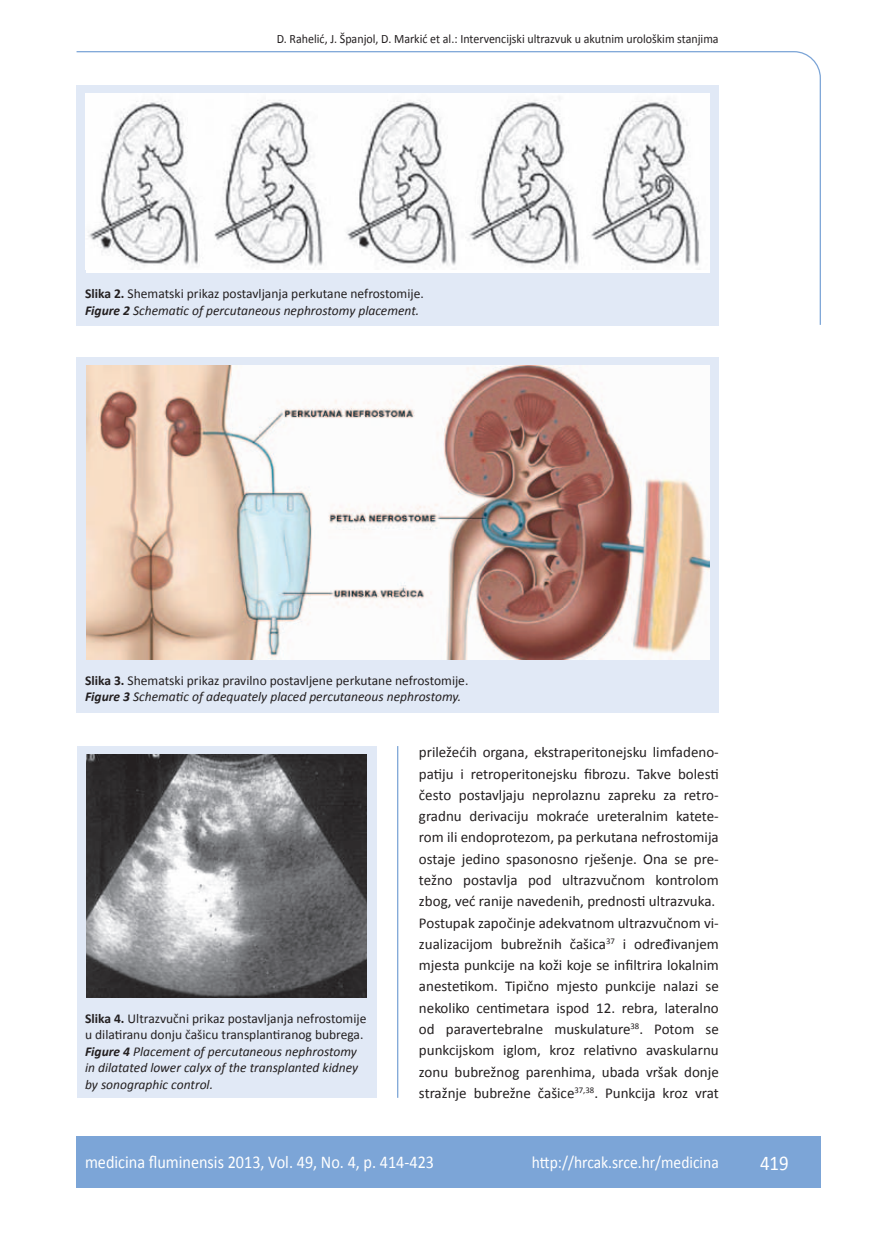
<style>
.page{position:relative;width:872px;height:1234px;background:#fff}
.page>*{position:absolute;margin:0;border:0;box-sizing:border-box;transform-origin:0 0}
.t1{font:21px "Calibri";color:#fff;scale:.9 1}
.t2{font:18px "Calibri";color:#fff;scale:.9 1}
.t3{font:17.25px "Calibri";color:#fff;scale:.9 1}
.t4{font:15px/21.3px "Calibri";color:#231f20}
.t5{font:13.5px/16.5px "Calibri";color:#231f20}
.t6{font:italic 13.5px/16.5px "Calibri";color:#231f20}
.t7{font:12.75px "Calibri";color:#231f20;scale:.94 1}
.s1{font-weight:700}
.s2{font-weight:700;font-style:italic}
.s3{font-style:italic}
.s4{font-weight:700;font-style:normal}
.s5{font-style:normal}
</style>
<div class="page">
<svg style="left:76px;top:51px;width:745px;height:275px"></svg>
<hr style="left:397px;top:746px;width:1px;height:351px;background:#7ca5d7">
<div style="left:77px;top:1135px;width:744px;height:51px;background:#7ca5d7"></div>
<div style="left:77px;top:85px;width:642px;height:240px;background:#e1e9f6"></div>
<div style="left:86px;top:94px;width:623px;height:179px;background:#fff"></div>
<img style="left:88px;top:97px;width:612px;height:170px">
<div style="left:77px;top:357px;width:642px;height:355px;background:#e1e9f6"></div>
<img style="left:86px;top:365px;width:623px;height:294px">
<div style="left:77px;top:746px;width:299px;height:351px;background:#e1e9f6"></div>
<img style="left:86px;top:754px;width:281px;height:243px">
<p class="t7" style="left:277px;top:30px;width:471px">D. Rahelić, J. Španjol, D. Markić et al.: Intervencijski ultrazvuk u akutnim urološkim stanjima</p>
<p class="t5" style="left:85px;top:284px;width:340px"><span class="s1">Slika 2.</span> Shematski prikaz postavljanja perkutane nefrostomije.<br><span class="s2">Figure 2</span> <span class="s3">Schematic of percutaneous nephrostomy placement.</span></p>
<p class="t5" style="left:85px;top:671px;width:385px"><span class="s1">Slika 3.</span> Shematski prikaz pravilno postavljene perkutane nefrostomije.<br><span class="s2">Figure 3</span> <span class="s3">Schematic of adequately placed percutaneous nephrostomy.</span></p>
<p class="t6" style="left:85px;top:1008px;width:283px"><span class="s4">Slika 4.</span> <span class="s5">Ultrazvučni prikaz postavljanja nefrostomije u dilatiranu donju čašicu transplantiranog bubrega.<br></span><span class="s1">Figure 4</span> Placement of percutaneous nephrostomy in dilatated lower calyx of the transplanted kidney by sonographic control.</p>
<p class="t4" style="left:419px;top:740px;width:301px">priležećih organa, ekstraperitonejsku limfadeno&shy;patiju i retroperitonejsku fibrozu. Takve bolesti često postavljaju neprolaznu zapreku za retro&shy;gradnu derivaciju mokraće ureteralnim katete&shy;rom ili endoprotezom, pa perkutana nefrostomija ostaje jedino spasonosno rješenje. Ona se pre&shy;težno postavlja pod ultrazvučnom kontrolom zbog, već ranije navedenih, prednosti ultrazvuka.<br>Postupak započinje adekvatnom ultrazvučnom vi&shy;zualizacijom bubrežnih čašica<sup>37</sup> i određivanjem mjesta punkcije na koži koje se infiltrira lokalnim anestetikom. Tipično mjesto punkcije nalazi se nekoliko centimetara ispod 12. rebra, lateralno od paravertebralne muskulature<sup>38</sup>. Potom se punkcijskom iglom, kroz relativno avaskularnu zonu bubrežnog parenhima, ubada vršak donje stražnje bubrežne čašice<sup>37,38</sup>. Punkcija kroz vrat</p>
<p class="t2" style="left:85px;top:1150px;width:389px">medicina fluminensis 2013, Vol. 49, No. 4, p. 414-423</p>
<p class="t3" style="left:532px;top:1151px;width:209px">http://hrcak.srce.hr/medicina</p>
<h1 class="t1" style="left:760px;top:1149px;width:33px">419</h1>
</div>
